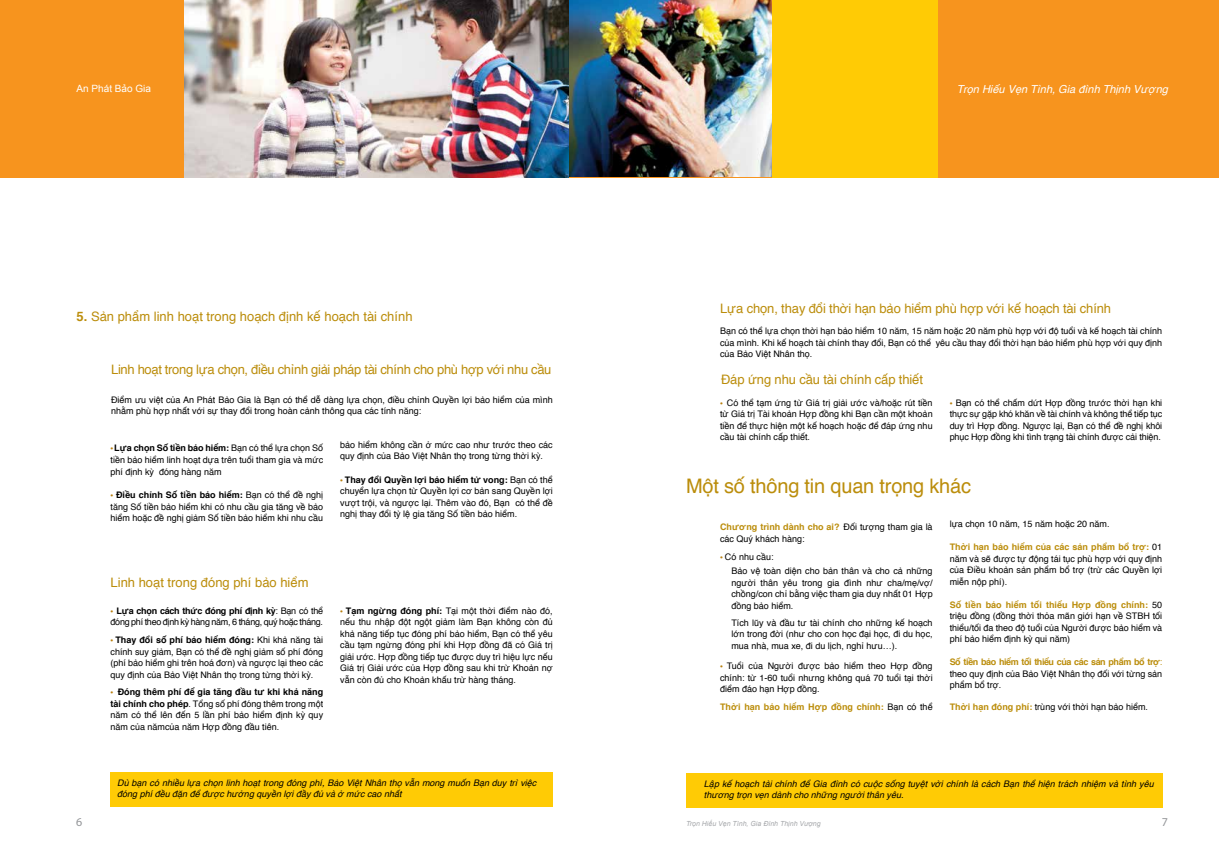
<style>
.page{position:relative;width:1219px;height:857px;background:#fff}
.page>*{position:absolute;margin:0;border:0;box-sizing:border-box;transform-origin:0 0}
.t1{font:20px "Helvetica";letter-spacing:-.01em;color:#bb8d0b}
.t2{font:13px "Helvetica";letter-spacing:-.01em;color:#bb8d0b}
.t3{font:12px "Myriad Pro";color:#939598}
.t4{font:italic 11px "Helvetica";color:#fff}
.t5{font:10px "Arial";color:#fff}
.t6{font:9px/11.5px "Helvetica";color:#000;text-align:justify}
.t7{font:italic 9px/11.5px "Helvetica";color:#000}
.t8{font:9px/11.5px "Helvetica";letter-spacing:-.03em;color:#000}
.t9{font:700 9px "Helvetica";color:#bb8d0b}
.t10{font:italic 7px "Arial";color:#a7a9ac}
.s1{font-weight:700}
.s2{font-family:"Myriad Pro";font-size:10px;color:#b97f0e}
.s3{font-weight:700;color:#bb8d0b}
.s4{color:#bb8d0b}
.s5{font-weight:400;color:#000}
</style>
<div class="page">
<div style="left:0;top:0;width:609px;height:177px;background:#f7941e"></div>
<div style="left:611px;top:0;width:608px;height:177px;background:#f7941e"></div>
<img style="left:184px;top:0;width:588px;height:177px">
<div style="left:772px;top:0;width:166px;height:177px;background:#ffcb05"></div>
<div style="left:111px;top:771px;width:442px;height:34px;background:#ffcb05"></div>
<div style="left:686px;top:772px;width:476px;height:34px;background:#ffcb05"></div>
<p class="t5" style="left:77px;top:82px;width:76px">An Phát Bảo Gia</p>
<p class="t4" style="left:957px;top:81px;width:213px">Trọn Hiếu Vẹn Tình, Gia đình Thịnh Vượng</p>
<h2 class="t2" style="left:77px;top:306px;width:338px"><span class="s1">5.</span> Sản phẩm linh hoạt trong hoạch định kế hoạch tài chính</h2>
<h2 class="t2" style="left:720px;top:298px;width:393px">Lựa chọn, thay đổi thời hạn bảo hiểm phù hợp với kế hoạch tài chính</h2>
<p class="t6" style="left:720px;top:325px;width:444px">Bạn có thể lựa chọn thời hạn bảo hiểm 10 năm, 15 năm hoặc 20 năm phù hợp với độ tuổi và kế hoạch tài chính của mình. Khi kế hoạch tài chính thay đổi, Bạn có thể yêu cầu thay đổi thời hạn bảo hiểm phù hợp với quy định của Bảo Việt Nhân thọ.</p>
<h2 class="t2" style="left:111px;top:359px;width:442px">Linh hoạt trong lựa chọn, điều chỉnh giải pháp tài chính cho phù hợp với nhu cầu</h2>
<p class="t6" style="left:111px;top:394px;width:443px">Điểm ưu việt của An Phát Bảo Gia là Bạn có thể dễ dàng lựa chọn, điều chỉnh Quyền lợi bảo hiểm của mình nhằm phù hợp nhất với sự thay đổi trong hoàn cảnh thông qua các tính năng:</p>
<p class="t6" style="left:720px;top:397px;width:214px"><span class="s2">•</span> Có thể tạm ứng từ Giá trị giải ước và/hoặc rút tiền từ Giá trị Tài khoản Hợp đồng khi Bạn cần một khoản tiền để thực hiện một kế hoạch hoặc để đáp ứng nhu cầu tài chính cấp thiết.</p>
<h2 class="t2" style="left:721px;top:369px;width:203px">Đáp ứng nhu cầu tài chính cấp thiết</h2>
<p class="t6" style="left:950px;top:397px;width:214px"><span class="s2">•</span> Bạn có thể chấm dứt Hợp đồng trước thời hạn khi thực sự gặp khó khăn về tài chính và không thể tiếp tục duy trì Hợp đồng. Ngược lại, Bạn có thể đề nghị khôi phục Hợp đồng khi tình trạng tài chính được cải thiện.</p>
<p class="t6" style="left:340px;top:439px;width:214px">bảo hiểm không cần ở mức cao như trước theo các quy định của Bảo Việt Nhân thọ trong từng thời kỳ.</p>
<p class="t6" style="left:340px;top:474px;width:214px"><span class="s2">•</span> <span class="s1">Thay đổi Quyền lợi bảo hiểm tử vong:</span> Bạn có thể chuyển lựa chọn từ Quyền lợi cơ bản sang Quyền lợi vượt trội, và ngược lại. Thêm vào đó, Bạn có thể đề nghị thay đổi tỷ lệ gia tăng Số tiền bảo hiểm.</p>
<p class="t6" style="left:111px;top:442px;width:214px"><span class="s2">•</span><span class="s1">Lựa chọn Số tiền bảo hiểm:</span> Bạn có thể lựa chọn Số tiền bảo hiểm linh hoạt dựa trên tuổi tham gia và mức phí định kỳ đóng hàng năm</p>
<p class="t6" style="left:111px;top:489px;width:214px"><span class="s2">•</span> <span class="s1">Điều chỉnh Số tiền bảo hiểm:</span> Bạn có thể đề nghị tăng Số tiền bảo hiểm khi có nhu cầu gia tăng về bảo hiểm hoặc đề nghị giảm Số tiền bảo hiểm khi nhu cầu</p>
<h1 class="t1" style="left:686px;top:470px;width:287px">Một số thông tin quan trọng khác</h1>
<p class="t6" style="left:950px;top:518px;width:161px">lựa chọn 10 năm, 15 năm hoặc 20 năm.</p>
<p class="t6" style="left:950px;top:541px;width:214px"><span class="s3">Thời hạn bảo hiểm của các sản phẩm bổ trợ:</span> 01 năm và sẽ được tự động tái tục phù hợp với quy định của Điều khoản sản phẩm bổ trợ (trừ các Quyền lợi miễn nộp phí).</p>
<p class="t6" style="left:950px;top:598px;width:214px"><span class="s3">Số tiền bảo hiểm tối thiểu Hợp đồng chính:</span> 50 triệu đồng (đồng thời thỏa mãn giới hạn về STBH tối thiểu/tối đa theo độ tuổi của Người được bảo hiểm và phí bảo hiểm định kỳ qui năm)</p>
<p class="t6" style="left:950px;top:656px;width:214px"><span class="s3">Số tiền bảo hiểm tối thiểu của các sản phẩm bổ trợ</span><span class="s4">: </span>theo quy định của Bảo Việt Nhân thọ đối với từng sản phẩm bổ trợ.</p>
<p class="t6" style="left:950px;top:700px;width:200px"><span class="s3">Thời hạn đóng phí:</span> trùng với thời hạn bảo hiểm.</p>
<p class="t6" style="left:720px;top:521px;width:214px"><span class="s3">Chương trình dành cho ai?</span> Đối tượng tham gia là các Quý khách hàng:</p>
<p class="t6" style="left:731px;top:549px;width:203px;line-height:14.3px;text-indent:-11px"><span class="s2">•</span> Có nhu cầu:<br>Bảo vệ toàn diện cho bản thân và cho cả những</p>
<p class="t6" style="left:731px;top:576px;width:203px">người thân yêu trong gia đình như cha/mẹ/vợ/ chồng/con chỉ bằng việc tham gia duy nhất 01 Hợp đồng bảo hiểm.</p>
<p class="t6" style="left:731px;top:616px;width:203px">Tích lũy và đầu tư tài chính cho những kế hoạch lớn trong đời (như cho con học đại học, đi du học, mua nhà, mua xe, đi du lịch, nghỉ hưu…).</p>
<p class="t6" style="left:720px;top:660px;width:214px"><span class="s2">•</span> Tuổi của Người được bảo hiểm theo Hợp đồng chính: từ 1-60 tuổi nhưng không quá 70 tuổi tại thời điểm đáo hạn Hợp đồng.</p>
<p class="t9" style="left:720px;top:698px;width:214px">Thời hạn bảo hiểm Hợp đồng chính: <span class="s5">Bạn có thể</span></p>
<h2 class="t2" style="left:111px;top:572px;width:200px">Linh hoạt trong đóng phí bảo hiểm</h2>
<p class="t8" style="left:111px;top:605px;width:214px"><span class="s2">•</span> <span class="s1">Lựa chọn cách thức đóng phí định kỳ</span>: Bạn có thể đóng phí theo định kỳ hàng năm, 6 tháng, quý hoặc tháng.</p>
<p class="t6" style="left:111px;top:634px;width:214px"><span class="s2">•</span> <span class="s1">Thay đổi số phí bảo hiểm đóng:</span> Khi khả năng tài chính suy giảm, Bạn có thể đề nghị giảm số phí đóng (phí bảo hiểm ghi trên hoá đơn) và ngược lại theo các quy định của Bảo Việt Nhân thọ trong từng thời kỳ.</p>
<p class="t6" style="left:111px;top:686px;width:214px"><span class="s2">•</span> <span class="s1">Đóng thêm phí để gia tăng đầu tư khi khả năng tài chính cho phép</span>. Tổng số phí đóng thêm trong một năm có thể lên đến 5 lần phí bảo hiểm định kỳ quy năm của nămcủa năm Hợp đồng đầu tiên.</p>
<p class="t6" style="left:340px;top:605px;width:214px"><span class="s2">•</span> <span class="s1">Tạm ngừng đóng phí:</span> Tại một thời điểm nào đó, nếu thu nhập đột ngột giảm làm Bạn không còn đủ khả năng tiếp tục đóng phí bảo hiểm, Bạn có thể yêu cầu tạm ngừng đóng phí khi Hợp đồng đã có Giá trị giải ước. Hợp đồng tiếp tục được duy trì hiệu lực nếu Giá trị Giải ước của Hợp đồng sau khi trừ Khoản nợ vẫn còn đủ cho Khoản khấu trừ hàng tháng.</p>
<p class="t7" style="left:117px;top:776px;width:421px">Dù bạn có nhiều lựa chọn linh hoạt trong đóng phí, Bảo Việt Nhân thọ vẫn mong muốn Bạn duy trì việc đóng phí đều đặn để được hưởng quyền lợi đầy đủ và ở mức cao nhất</p>
<p class="t7" style="left:704px;top:777px;width:451px">Lập kế hoạch tài chính để Gia đình có cuộc sống tuyệt vời chính là cách Bạn thể hiện trách nhiệm và tình yêu thương trọn vẹn dành cho những người thân yêu.</p>
<h3 class="t3" style="left:76px;top:814px;width:8px">6</h3>
<p class="t10" style="left:686px;top:818px;width:136px">Trọn Hiếu Vẹn Tình, Gia Đình Thịnh Vượng</p>
<h3 class="t3" style="left:1162px;top:814px;width:8px">7</h3>
</div>
